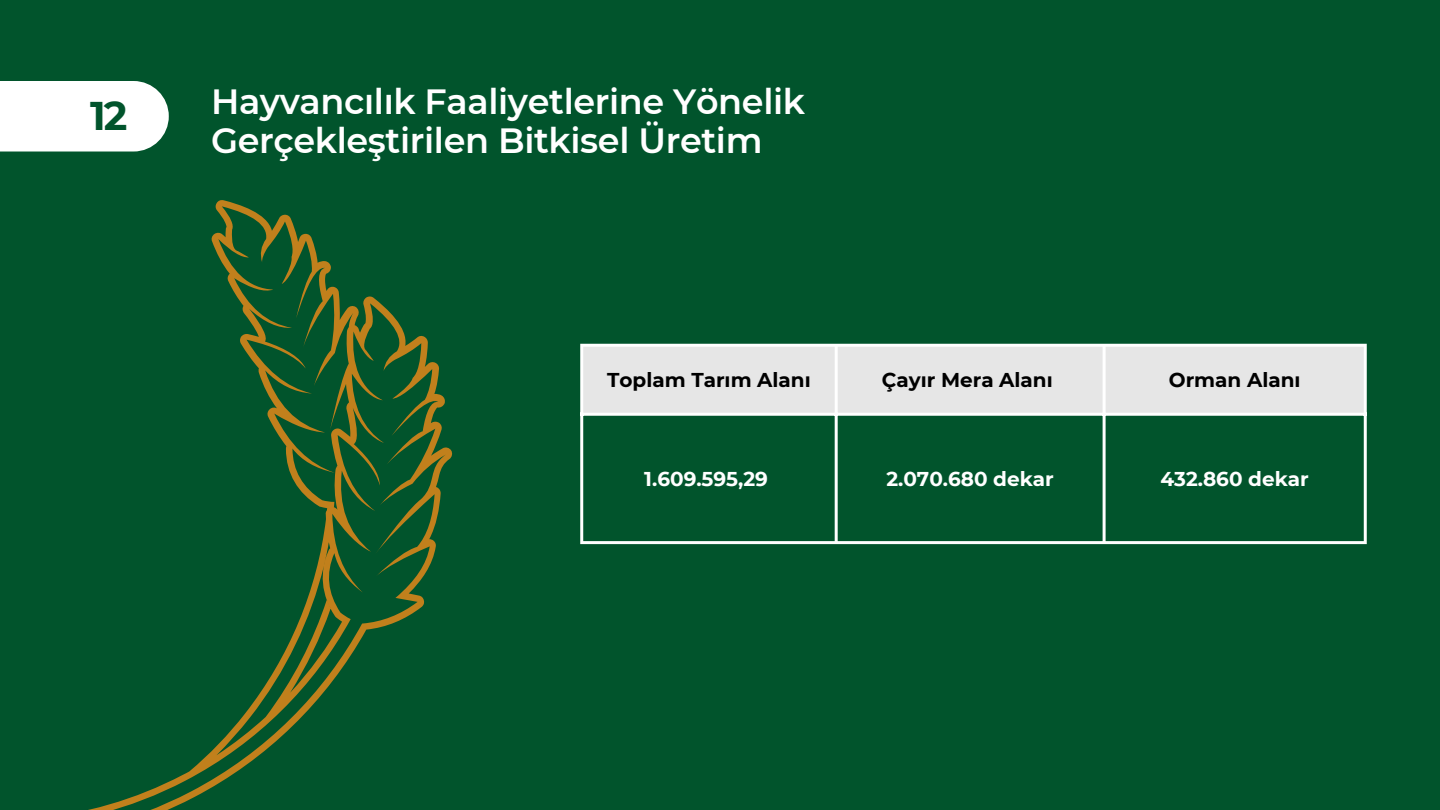
<style>
.page{position:relative;width:1440px;height:810px;background:#01542c}
.page>*{position:absolute;margin:0;border:0;box-sizing:border-box;transform-origin:0 0}
.t1{font:700 40px "Montserrat";color:#01542c}
.t2{font:600 35px/38.2px "Montserrat";letter-spacing:-.01em;color:#fff}
.t3{font:700 20px "Montserrat";color:#000}
.t4{font:700 20px "Montserrat";color:#fff}
</style>
<div class="page">
<div style="left:0;top:81px;width:169px;height:71px;background:#fff"></div>
<div style="left:583px;top:347px;width:781px;height:66px;background:#e6e6e6"></div>
<hr style="left:580px;top:347px;width:3px;height:194px;background:#fff">
<hr style="left:835px;top:347px;width:3px;height:194px;background:#fff">
<hr style="left:1103px;top:347px;width:3px;height:194px;background:#fff">
<hr style="left:1364px;top:347px;width:3px;height:194px;background:#fff">
<hr style="left:580px;top:344px;width:787px;height:3px;background:#fff">
<hr style="left:580px;top:413px;width:787px;height:3px;background:#fff">
<hr style="left:580px;top:541px;width:787px;height:3px;background:#fff">
<svg style="left:88px;top:200px;width:365px;height:610px"></svg>
<p class="t1" style="left:90px;top:91px;width:39px">12</p>
<p class="t2" style="left:211px;top:83px;width:596px">Hayvancılık Faaliyetlerine Yönelik<br>Gerçekleştirilen Bitkisel Üretim</p>
<p class="t3" style="left:607px;top:367px;width:205px">Toplam Tarım Alanı</p>
<h1 class="t3" style="left:882px;top:367px;width:173px">Çayır Mera Alanı</h1>
<p class="t3" style="left:1169px;top:367px;width:133px">Orman Alanı</p>
<p class="t4" style="left:644px;top:466px;width:125px">1.609.595,29</p>
<p class="t4" style="left:886px;top:466px;width:169px">2.070.680 dekar</p>
<p class="t4" style="left:1160px;top:466px;width:150px">432.860 dekar</p>
</div>
